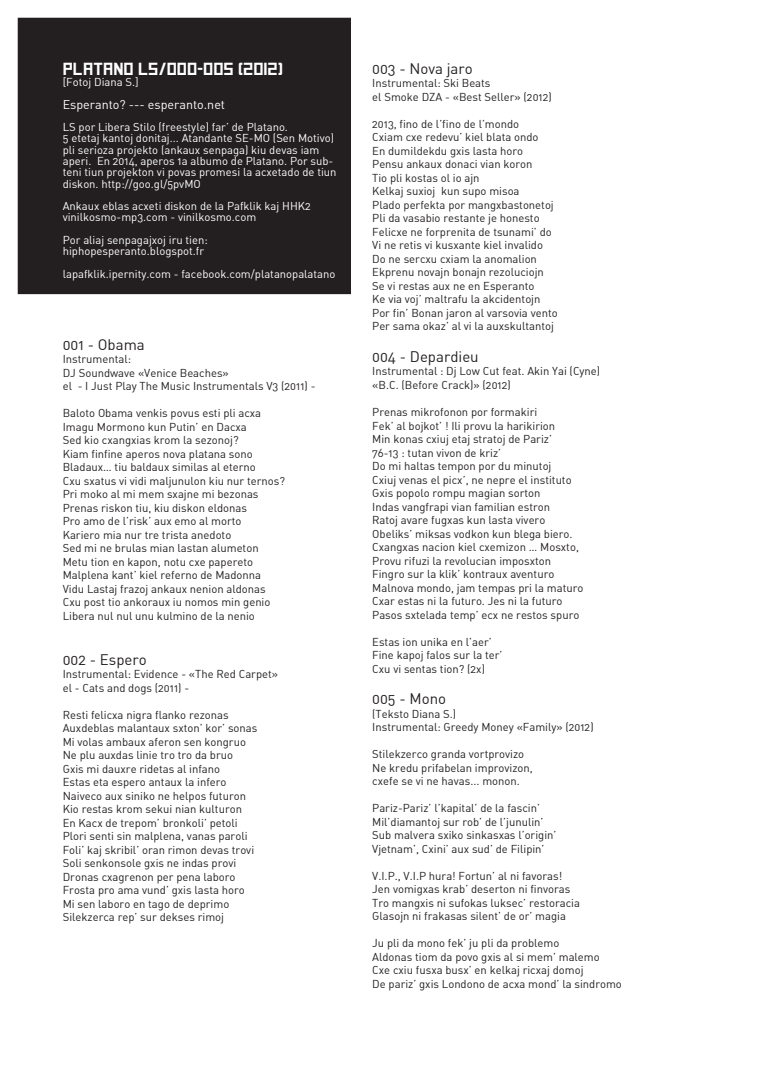
<style>
.page{position:relative;width:780px;height:1088px;background:#fff}
.page>*{position:absolute;margin:0;border:0;box-sizing:border-box;transform-origin:0 0}
.t1{font:17.5px "Square Font";color:#fff}
.t2{font:15px "DIN Alternate";color:#231f20}
.t3{font:12.5px "DIN Alternate";color:#fff}
.t4{font:11.25px "DIN Alternate";color:#231f20}
.t5{font:11.25px/11.2px "DIN Alternate";color:#fff}
</style>
<div class="page">
<div style="left:18px;top:18px;width:332px;height:275px;background:#231f20"></div>
<div style="left:18px;top:18px;width:333px;height:276px;border:1px solid #231f20"></div>
<p class="t1" style="left:63px;top:60px;width:222px">PLATANO LS/000-005 (2012)</p>
<p class="t5" style="left:63px;top:76px;width:77px">[Fotoj Diana S.]</p>
<p class="t3" style="left:63px;top:96px;width:164px">Esperanto? --- esperanto.net</p>
<p class="t5" style="left:63px;top:121px;width:227px">LS por Libera Stilo (freestyle) far’ de Platano.</p>
<p class="t5" style="left:63px;top:133px;width:275px">5 etetaj kantoj donitaj... Atandante SE-MO (Sen Motivo) pli serioza projekto (ankaux senpaga) kiu devas iam aperi. En 2014, aperos 1a albumo de Platano. Por sub&shy;teni tiun projekton vi povas promesi la acxetado de tiun diskon. http://goo.gl/5pvMO</p>
<p class="t5" style="left:63px;top:200px;width:250px">Ankaux eblas acxeti diskon de la Pafklik kaj HHK2</p>
<p class="t5" style="left:63px;top:211px;width:195px">vinilkosmo-mp3.com - vinilkosmo.com</p>
<p class="t5" style="left:63px;top:234px;width:146px">Por aliaj senpagajxoj iru tien:</p>
<p class="t5" style="left:63px;top:245px;width:143px">hiphopesperanto.blogspot.fr</p>
<p class="t5" style="left:63px;top:268px;width:274px">lapafklik.ipernity.com - facebook.com/platanopalatano</p>
<p class="t2" style="left:63px;top:335px;width:84px">001 - Obama</p>
<p class="t4" style="left:63px;top:352px;width:70px">Instrumental:</p>
<p class="t4" style="left:63px;top:366px;width:168px">DJ Soundwave «Venice Beaches»</p>
<p class="t4" style="left:63px;top:379px;width:254px">el - I Just Play The Music Instrumentals V3 (2011) -</p>
<p class="t4" style="left:63px;top:406px;width:200px">Baloto Obama venkis povus esti pli acxa</p>
<p class="t4" style="left:63px;top:420px;width:185px">Imagu Mormono kun Putin’ en Dacxa</p>
<p class="t4" style="left:63px;top:433px;width:177px">Sed kio cxangxias krom la sezonoj?</p>
<p class="t4" style="left:63px;top:447px;width:191px">Kiam finfine aperos nova platana sono</p>
<p class="t4" style="left:63px;top:460px;width:195px">Bladaux… tiu baldaux similas al eterno</p>
<p class="t4" style="left:63px;top:474px;width:224px">Cxu sxatus vi vidi maljunulon kiu nur ternos?</p>
<p class="t4" style="left:63px;top:487px;width:197px">Pri moko al mi mem sxajne mi bezonas</p>
<p class="t4" style="left:63px;top:501px;width:186px">Prenas riskon tiu, kiu diskon eldonas</p>
<p class="t4" style="left:63px;top:514px;width:180px">Pro amo de l’risk’ aux emo al morto</p>
<p class="t4" style="left:63px;top:528px;width:170px">Kariero mia nur tre trista anedoto</p>
<p class="t4" style="left:63px;top:541px;width:197px">Sed mi ne brulas mian lastan alumeton</p>
<p class="t4" style="left:63px;top:555px;width:192px">Metu tion en kapon, notu cxe papereto</p>
<p class="t4" style="left:63px;top:568px;width:200px">Malplena kant’ kiel referno de Madonna</p>
<p class="t4" style="left:63px;top:582px;width:204px">Vidu Lastaj frazoj ankaux nenion aldonas</p>
<p class="t4" style="left:63px;top:595px;width:209px">Cxu post tio ankoraux iu nomos min genio</p>
<p class="t4" style="left:63px;top:609px;width:194px">Libera nul nul unu kulmino de la nenio</p>
<p class="t2" style="left:63px;top:650px;width:85px">002 - Espero</p>
<p class="t4" style="left:63px;top:667px;width:217px">Instrumental: Evidence - «The Red Carpet»</p>
<p class="t4" style="left:63px;top:681px;width:128px">el - Cats and dogs (2011) -</p>
<p class="t4" style="left:63px;top:708px;width:167px">Resti felicxa nigra flanko rezonas</p>
<p class="t4" style="left:63px;top:721px;width:196px">Auxdeblas malantaux sxton’ kor’ sonas</p>
<p class="t4" style="left:63px;top:735px;width:185px">Mi volas ambaux aferon sen kongruo</p>
<p class="t4" style="left:63px;top:748px;width:172px">Ne plu auxdas linie tro tro da bruo</p>
<p class="t4" style="left:63px;top:762px;width:159px">Gxis mi dauxre ridetas al infano</p>
<p class="t4" style="left:63px;top:775px;width:165px">Estas eta espero antaux la infero</p>
<p class="t4" style="left:63px;top:789px;width:185px">Naiveco aux siniko ne helpos futuron</p>
<p class="t4" style="left:63px;top:802px;width:181px">Kio restas krom sekui nian kulturon</p>
<p class="t4" style="left:63px;top:816px;width:176px">En Kacx de trepom’ bronkoli’ petoli</p>
<p class="t4" style="left:63px;top:829px;width:186px">Plori senti sin malplena, vanas paroli</p>
<p class="t4" style="left:63px;top:843px;width:193px">Foli’ kaj skribil’ oran rimon devas trovi</p>
<p class="t4" style="left:63px;top:856px;width:175px">Soli senkonsole gxis ne indas provi</p>
<p class="t4" style="left:63px;top:870px;width:174px">Dronas cxagrenon per pena laboro</p>
<p class="t4" style="left:63px;top:883px;width:183px">Frosta pro ama vund’ gxis lasta horo</p>
<p class="t4" style="left:63px;top:897px;width:168px">Mi sen laboro en tago de deprimo</p>
<p class="t4" style="left:63px;top:910px;width:163px">Silekzerca rep’ sur dekses rimoj</p>
<p class="t2" style="left:372px;top:59px;width:102px">003 - Nova jaro</p>
<p class="t4" style="left:372px;top:76px;width:120px">Instrumental: Ski Beats</p>
<p class="t4" style="left:372px;top:90px;width:181px">el Smoke DZA - «Best Seller» (2012)</p>
<p class="t4" style="left:372px;top:117px;width:148px">2013, fino de l’fino de l’mondo</p>
<p class="t4" style="left:372px;top:130px;width:168px">Cxiam cxe redevu’ kiel blata ondo</p>
<p class="t4" style="left:372px;top:144px;width:152px">En dumildekdu gxis lasta horo</p>
<p class="t4" style="left:372px;top:157px;width:162px">Pensu ankaux donaci vian koron</p>
<p class="t4" style="left:372px;top:171px;width:109px">Tio pli kostas ol io ajn</p>
<p class="t4" style="left:372px;top:184px;width:149px">Kelkaj suxioj kun supo misoa</p>
<p class="t4" style="left:372px;top:198px;width:183px">Plado perfekta por mangxbastonetoj</p>
<p class="t4" style="left:372px;top:211px;width:169px">Pli da vasabio restante je honesto</p>
<p class="t4" style="left:372px;top:225px;width:181px">Felicxe ne forprenita de tsunami’ do</p>
<p class="t4" style="left:372px;top:238px;width:172px">Vi ne retis vi kusxante kiel invalido</p>
<p class="t4" style="left:372px;top:252px;width:166px">Do ne sercxu cxiam la anomalion</p>
<p class="t4" style="left:372px;top:265px;width:173px">Ekprenu novajn bonajn rezoluciojn</p>
<p class="t4" style="left:372px;top:279px;width:164px">Se vi restas aux ne en Esperanto</p>
<p class="t4" style="left:372px;top:292px;width:170px">Ke via voj’ maltrafu la akcidentojn</p>
<p class="t4" style="left:372px;top:306px;width:187px">Por fin’ Bonan jaron al varsovia vento</p>
<p class="t4" style="left:372px;top:319px;width:183px">Per sama okaz’ al vi la auxskultantoj</p>
<p class="t2" style="left:372px;top:347px;width:108px">004 - Depardieu</p>
<p class="t4" style="left:372px;top:364px;width:229px">Instrumental : Dj Low Cut feat. Akin Yai (Cyne)</p>
<p class="t4" style="left:372px;top:378px;width:140px">«B.C. (Before Crack)» (2012)</p>
<p class="t4" style="left:372px;top:405px;width:166px">Prenas mikrofonon por formakiri</p>
<p class="t4" style="left:372px;top:418px;width:184px">Fek’ al bojkot’ ! Ili provu la harikirion</p>
<p class="t4" style="left:372px;top:432px;width:181px">Min konas cxiuj etaj stratoj de Pariz’</p>
<p class="t4" style="left:372px;top:445px;width:130px">76-13 : tutan vivon de kriz’</p>
<p class="t4" style="left:372px;top:459px;width:181px">Do mi haltas tempon por du minutoj</p>
<p class="t4" style="left:372px;top:472px;width:201px">Cxiuj venas el picx’, ne nepre el instituto</p>
<p class="t4" style="left:372px;top:486px;width:170px">Gxis popolo rompu magian sorton</p>
<p class="t4" style="left:372px;top:499px;width:179px">Indas vangfrapi vian familian estron</p>
<p class="t4" style="left:372px;top:513px;width:174px">Ratoj avare fugxas kun lasta vivero</p>
<p class="t4" style="left:372px;top:526px;width:202px">Obeliks’ miksas vodkon kun blega biero.</p>
<p class="t4" style="left:372px;top:540px;width:208px">Cxangxas nacion kiel cxemizon … Mosxto,</p>
<p class="t4" style="left:372px;top:553px;width:180px">Provu rifuzi la revolucian imposxton</p>
<p class="t4" style="left:372px;top:567px;width:184px">Fingro sur la klik’ kontraux aventuro</p>
<p class="t4" style="left:372px;top:580px;width:213px">Malnova mondo, jam tempas pri la maturo</p>
<p class="t4" style="left:372px;top:594px;width:192px">Cxar estas ni la futuro. Jes ni la futuro</p>
<p class="t4" style="left:372px;top:607px;width:209px">Pasos sxtelada temp’ ecx ne restos spuro</p>
<p class="t4" style="left:372px;top:634px;width:121px">Estas ion unika en l’aer’</p>
<p class="t4" style="left:372px;top:648px;width:132px">Fine kapoj falos sur la ter’</p>
<p class="t4" style="left:372px;top:661px;width:114px">Cxu vi sentas tion? (2x)</p>
<p class="t2" style="left:372px;top:689px;width:75px">005 - Mono</p>
<p class="t4" style="left:372px;top:706px;width:85px">(Teksto Diana S.)</p>
<p class="t4" style="left:372px;top:720px;width:223px">Instrumental: Greedy Money «Family» (2012)</p>
<p class="t4" style="left:372px;top:747px;width:153px">Stilekzerco granda vortprovizo</p>
<p class="t4" style="left:372px;top:760px;width:162px">Ne kredu prifabelan improvizon,</p>
<p class="t4" style="left:372px;top:774px;width:149px">cxefe se vi ne havas... monon.</p>
<p class="t4" style="left:372px;top:801px;width:169px">Pariz-Pariz’ l’kapital’ de la fascin’</p>
<p class="t4" style="left:372px;top:814px;width:173px">Mil’diamantoj sur rob’ de l’junulin’</p>
<p class="t4" style="left:372px;top:828px;width:186px">Sub malvera sxiko sinkasxas l’origin’</p>
<p class="t4" style="left:372px;top:841px;width:174px">Vjetnam’, Cxini’ aux sud’ de Filipin’</p>
<p class="t4" style="left:372px;top:868px;width:191px">V.I.P., V.I.P hura! Fortun’ al ni favoras!</p>
<p class="t4" style="left:372px;top:882px;width:199px">Jen vomigxas krab’ deserton ni finvoras</p>
<p class="t4" style="left:372px;top:895px;width:209px">Tro mangxis ni sufokas luksec’ restoracia</p>
<p class="t4" style="left:372px;top:909px;width:195px">Glasojn ni frakasas silent’ de or’ magia</p>
<p class="t4" style="left:372px;top:936px;width:189px">Ju pli da mono fek’ ju pli da problemo</p>
<p class="t4" style="left:372px;top:949px;width:229px">Aldonas tiom da povo gxis al si mem’ malemo</p>
<p class="t4" style="left:372px;top:963px;width:213px">Cxe cxiu fusxa busx’ en kelkaj ricxaj domoj</p>
<p class="t4" style="left:372px;top:976px;width:251px">De pariz’ gxis Londono de acxa mond’ la sindromo</p>
</div>
